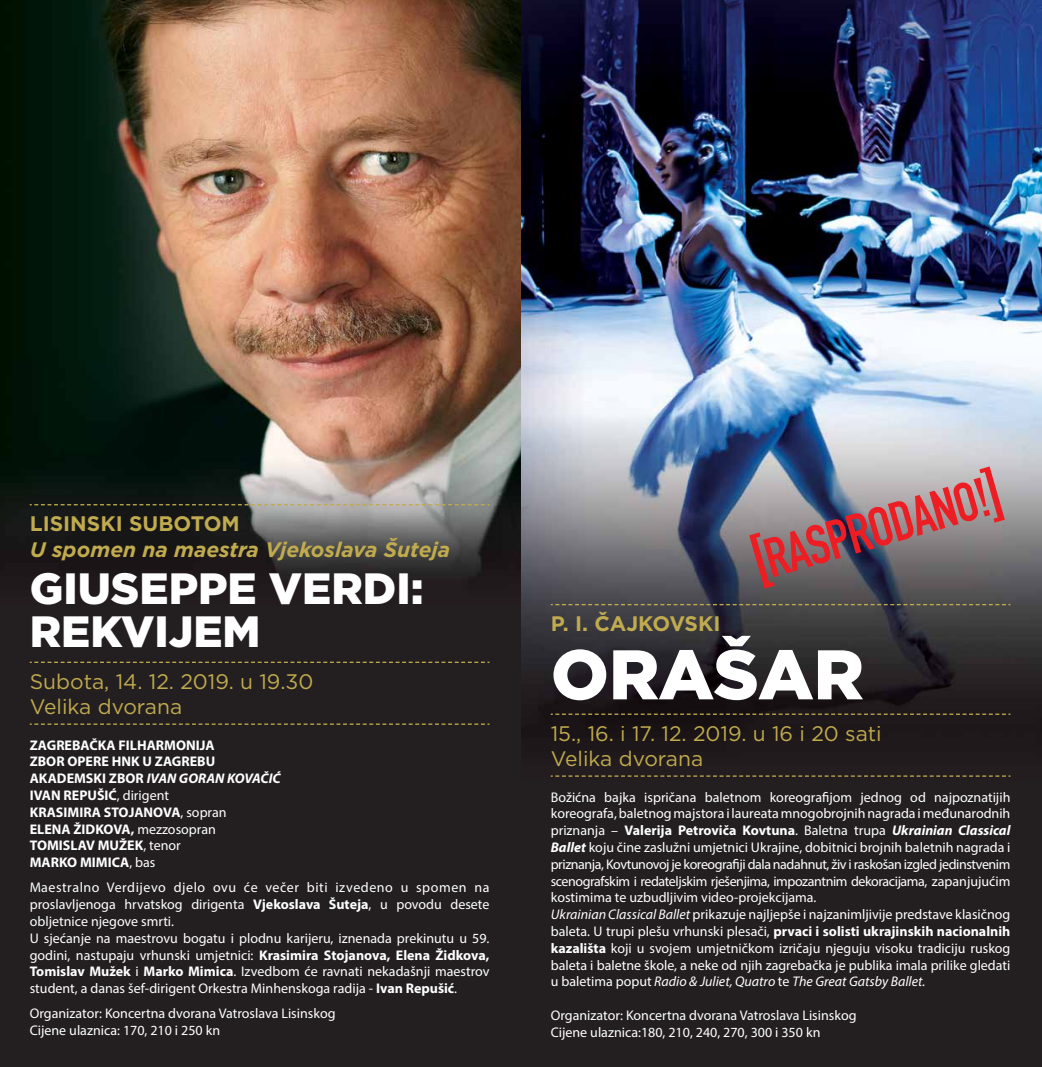
<style>
.page{position:relative;width:1042px;height:1067px;background:#fff}
.page>*{position:absolute;margin:0;border:0;box-sizing:border-box;transform-origin:0 0}
.t1{font:900 70px "Gotham";letter-spacing:-.01em;color:#fff}
.t2{font:900 43.75px/43.8px "Gotham";color:#fff}
.t3{font:21px/25.2px "Gotham";color:#c0ab4e}
.t4{font:italic 700 21px "Gotham";color:#c0ab4e}
.t5{font:700 21px "Gotham";color:#c0ab4e}
.t6{font:14px/16.8px "Myriad Pro";color:#fff}
.t7{font:700 14px/16.8px "Myriad Pro";color:#fff}
.s1{font-style:italic}
.s2{font-weight:400}
.s3{font-weight:700}
.s4{font-weight:700;font-style:italic}
</style>
<div class="page">
<div style="left:0;top:0;width:521px;height:1067px;background:#231f20"></div>
<img style="left:0;top:0;width:521px;height:579px">
<svg style="left:30px;top:504px;width:459px;height:1px"></svg>
<svg style="left:30px;top:661px;width:459px;height:2px"></svg>
<svg style="left:30px;top:723px;width:459px;height:2px"></svg>
<div style="left:521px;top:0;width:521px;height:1067px;background:#231f20"></div>
<img style="left:521px;top:0;width:521px;height:777px">
<svg style="left:551px;top:604px;width:459px;height:1px"></svg>
<svg style="left:551px;top:713px;width:459px;height:2px"></svg>
<svg style="left:551px;top:775px;width:459px;height:1px"></svg>
<img style="left:749px;top:466px;width:256px;height:122px">
<h3 class="t5" style="left:30px;top:510px;width:212px">LISINSKI SUBOTOM</h3>
<h3 class="t4" style="left:30px;top:535px;width:422px">U spomen na maestra Vjekoslava Šuteja</h3>
<h2 class="t2" style="left:30px;top:566px;width:395px">GIUSEPPE VERDI:<br>REKVIJEM</h2>
<h3 class="t3" style="left:30px;top:668px;width:285px">Subota, 14. 12. 2019. u 19.30<br>Velika dvorana</h3>
<p class="t7" style="left:30px;top:736px;width:252px">ZAGREBAČKA FILHARMONIJA<br>ZBOR OPERE HNK U ZAGREBU<br>AKADEMSKI ZBOR <span class="s1">IVAN GORAN KOVAČIĆ<br></span>IVAN REPUŠIĆ<span class="s2">, dirigent<br></span>KRASIMIRA STOJANOVA<span class="s2">, sopran<br></span>ELENA ŽIDKOVA, <span class="s2">mezzosopran<br></span>TOMISLAV MUŽEK<span class="s2">, tenor<br></span>MARKO MIMICA<span class="s2">, bas</span></p>
<p class="t6" style="left:30px;top:879px;width:461px">Maestralno Verdijevo djelo ovu će večer biti izvedeno u spomen na proslavljenoga hrvatskog dirigenta <span class="s3">Vjekoslava Šuteja</span>, u povodu desete obljetnice njegove smrti.<br>U sjećanje na maestrovu bogatu i plodnu karijeru, iznenada prekinutu u 59. godini, nastupaju vrhunski umjetnici: <span class="s3">Krasimira Stojanova, Elena Židkova, Tomislav Mužek</span> i <span class="s3">Marko Mimica</span>. Izvedbom će ravnati nekadašnji maestrov student, a danas šef-dirigent Orkestra Minhenskoga radija - <span class="s3">Ivan Repušić</span>.</p>
<p class="t6" style="left:30px;top:1005px;width:307px">Organizator: Koncertna dvorana Vatroslava Lisinskog<br>Cijene ulaznica: 170, 210 i 250 kn</p>
<h3 class="t5" style="left:551px;top:610px;width:171px">P. I. ČAJKOVSKI</h3>
<h1 class="t1" style="left:551px;top:626px;width:315px">ORAŠAR</h1>
<h3 class="t3" style="left:551px;top:720px;width:332px">15., 16. i 17. 12. 2019. u 16 i 20 sati<br>Velika dvorana</h3>
<p class="t6" style="left:551px;top:788px;width:461px">Božićna bajka ispričana baletnom koreografijom jednog od najpoznatijih koreografa, baletnog majstora i laureata mnogobrojnih nagrada i međunarodnih priznanja – <span class="s3">Valerija Petroviča Kovtuna</span>. Baletna trupa <span class="s4">Ukrainian Classical Ballet</span> koju čine zaslužni umjetnici Ukrajine, dobitnici brojnih baletnih nagrada i priznanja, Kovtunovoj je koreografiji dala nadahnut, živ i raskošan izgled jedinstvenim scenografskim i redateljskim rješenjima, impozantnim dekoracijama, zapanjujućim kostimima te uzbudljivim video-projekcijama.<br><span class="s1">Ukrainian Classical Ballet</span> prikazuje najljepše i najzanimljivije predstave klasičnog baleta. U trupi plešu vrhunski plesači, <span class="s3">prvaci i solisti ukrajinskih nacionalnih kazališta</span> koji u svojem umjetničkom izričaju njeguju visoku tradiciju ruskog baleta i baletne škole, a neke od njih zagrebačka je publika imala prilike gledati u baletima poput <span class="s1">Radio &amp; Juliet, Quatro</span> te <span class="s1">The Great Gatsby Ballet.</span></p>
<p class="t6" style="left:551px;top:1006px;width:307px">Organizator: Koncertna dvorana Vatroslava Lisinskog<br>Cijene ulaznica:180, 210, 240, 270, 300 i 350 kn</p>
</div>
